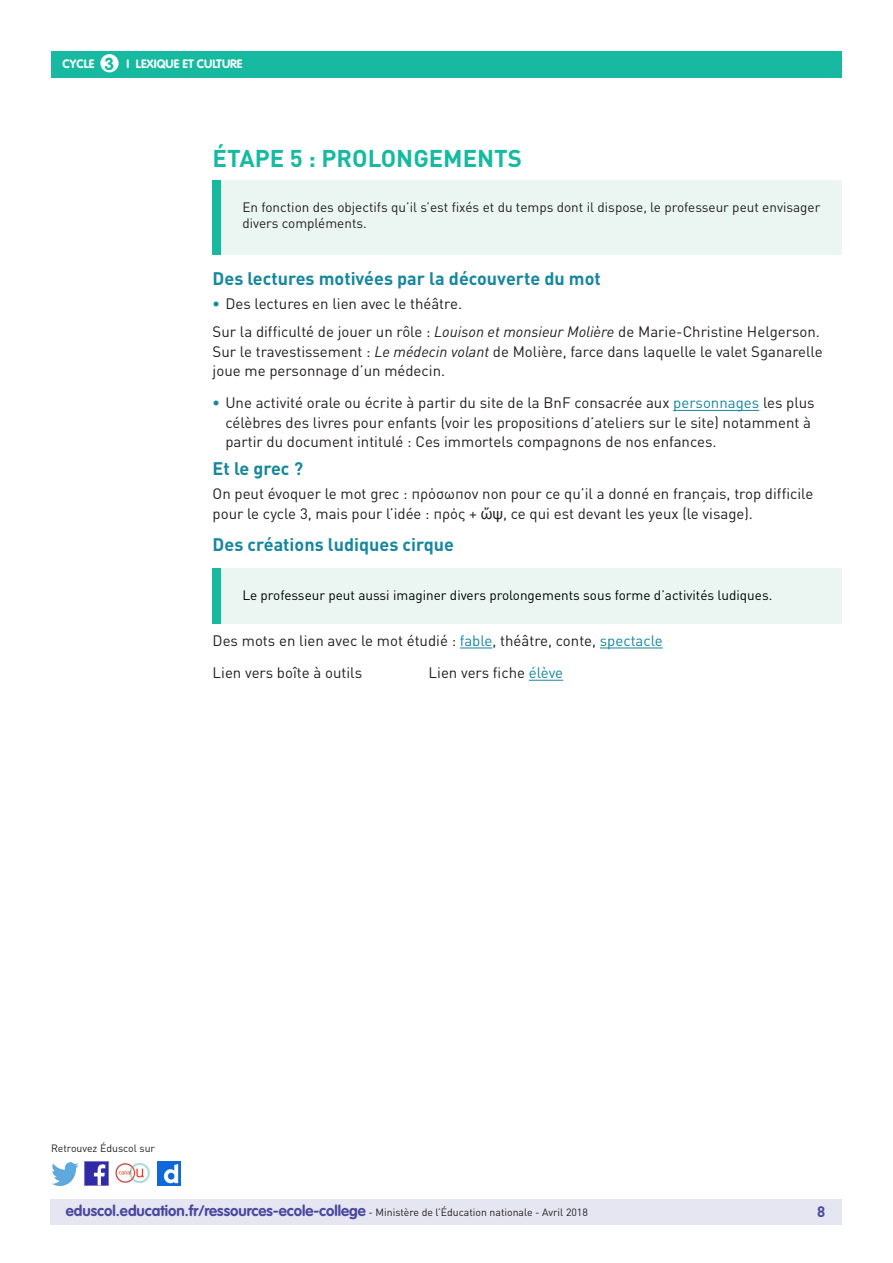
<style>
.page{position:relative;width:893px;height:1263px;background:#fff}
.page>*{position:absolute;margin:0;border:0;box-sizing:border-box;transform-origin:0 0}
._03_Titre_de_niveau{font:700 24px "DIN Pro";color:#17baa1}
._04_Titre_de_niveau{font:700 18px "DIN Pro";color:#16879f}
.t1{font:700 17.25px "VAG Rounded Std";color:#17baa1}
._06_Texte_courant{font:15px/19.5px "DIN Pro";color:#231f20}
.t2{font:700 15px "VAG Rounded Std";color:#4a489e}
.t3{font:700 15px "DIN Pro";color:#4a489e}
.t4{font:13.5px/16.2px "DIN Pro";color:#231f20}
.t5{font:13.5px "DIN Pro";color:#000}
.t6{font:700 12px "VAG Rounded Std";color:#fff}
.t7{font:10.5px "DIN Pro";color:#231f20}
.s1{font-weight:700;color:#16879f}
.s2{font-style:italic}
.s3{color:#16879f}
.s4{font-family:"Arial"}
.s5{font-family:"DIN Pro";font-weight:400;font-size:10.5px;color:#231f20}
</style>
<div class="page">
<div style="left:50px;top:1199px;width:791px;height:26px;background:#e6e5f2"></div>
<div style="left:51px;top:51px;width:791px;height:27px;background:#17baa1"></div>
<div style="left:100px;top:54px;width:19px;height:18px;background:#fff;border-radius:50%"></div>
<img style="left:85px;top:1162px;width:23px;height:23px">
<img style="left:51px;top:1163px;width:28px;height:22px">
<img style="left:158px;top:1162px;width:22px;height:23px">
<img style="left:115px;top:1163px;width:35px;height:20px">
<hr style="left:673px;top:410px;width:86px;height:1px;background:#16879f">
<hr style="left:460px;top:648px;width:32px;height:1px;background:#16879f">
<hr style="left:600px;top:648px;width:63px;height:1px;background:#16879f">
<hr style="left:529px;top:680px;width:34px;height:1px;background:#16879f">
<div style="left:213px;top:180px;width:629px;height:75px;background:#ebf6f3"></div>
<div style="left:213px;top:180px;width:8px;height:75px;background:#17baa1"></div>
<div style="left:213px;top:568px;width:629px;height:55px;background:#ebf6f3"></div>
<div style="left:213px;top:568px;width:8px;height:55px;background:#17baa1"></div>
<p class="t1" style="left:105px;top:53px;width:11px">3</p>
<p class="t6" style="left:63px;top:57px;width:33px">CYCLE</p>
<p class="t6" style="left:127px;top:57px;width:117px">I LEXIQUE ET CULTURE</p>
<p class="_03_Titre_de_niveau" style="left:213px;top:143px;width:311px">ÉTAPE 5 : PROLONGEMENTS</p>
<p class="t4" style="left:242px;top:199px;width:579px">En fonction des objectifs qu’il s’est fixés et du temps dont il dispose, le professeur peut envisager divers compléments.</p>
<p class="_04_Titre_de_niveau" style="left:213px;top:267px;width:390px">Des lectures motivées par la découverte du mot</p>
<p class="_06_Texte_courant" style="left:213px;top:294px;width:251px"><span class="s1">•</span> Des lectures en lien avec le théâtre.</p>
<p class="_06_Texte_courant" style="left:213px;top:322px;width:611px">Sur la difficulté de jouer un rôle : <span class="s2">Louison et monsieur Molière</span> de Marie-Christine Helgerson.<br>Sur le travestissement : <span class="s2">Le médecin volant</span> de Molière, farce dans laquelle le valet Sganarelle joue me personnage d’un médecin.</p>
<p class="_06_Texte_courant" style="left:225px;top:393px;width:591px;text-indent:-13px"><span class="s1">•</span> Une activité orale ou écrite à partir du site de la BnF consacrée aux <span class="s3">personnages</span> les plus célèbres des livres pour enfants (voir les propositions d’ateliers sur le site) notamment à partir du document intitulé : Ces immortels compagnons de nos enfances.</p>
<p class="_04_Titre_de_niveau" style="left:213px;top:457px;width:92px">Et le grec ?</p>
<p class="_06_Texte_courant" style="left:213px;top:484px;width:602px">On peut évoquer le mot grec : πρόσωπον non pour ce qu’il a donné en français, trop difficile pour le cycle 3, mais pour l’idée : πρός + <span class="s4">ὤψ</span>, ce qui est devant les yeux (le visage).</p>
<p class="_04_Titre_de_niveau" style="left:213px;top:532px;width:243px">Des créations ludiques cirque</p>
<p class="t5" style="left:242px;top:586px;width:531px">Le professeur peut aussi imaginer divers prolongements sous forme d’activités ludiques.</p>
<p class="_06_Texte_courant" style="left:213px;top:630px;width:452px">Des mots en lien avec le mot étudié : <span class="s3">fable</span>, théâtre, conte, <span class="s3">spectacle</span></p>
<p class="_06_Texte_courant" style="left:213px;top:663px;width:151px">Lien vers boîte à outils</p>
<p class="_06_Texte_courant" style="left:429px;top:663px;width:136px">Lien vers fiche <span class="s3">élève</span></p>
<p class="t7" style="left:51px;top:1141px;width:106px">Retrouvez Éduscol sur</p>
<p class="t2" style="left:66px;top:1202px;width:523px">eduscol.education.fr/ressources-ecole-college <span class="s5">- Ministère de l’Éducation nationale - Avril 2018</span></p>
<p class="t3" style="left:817px;top:1201px;width:10px">8</p>
</div>
